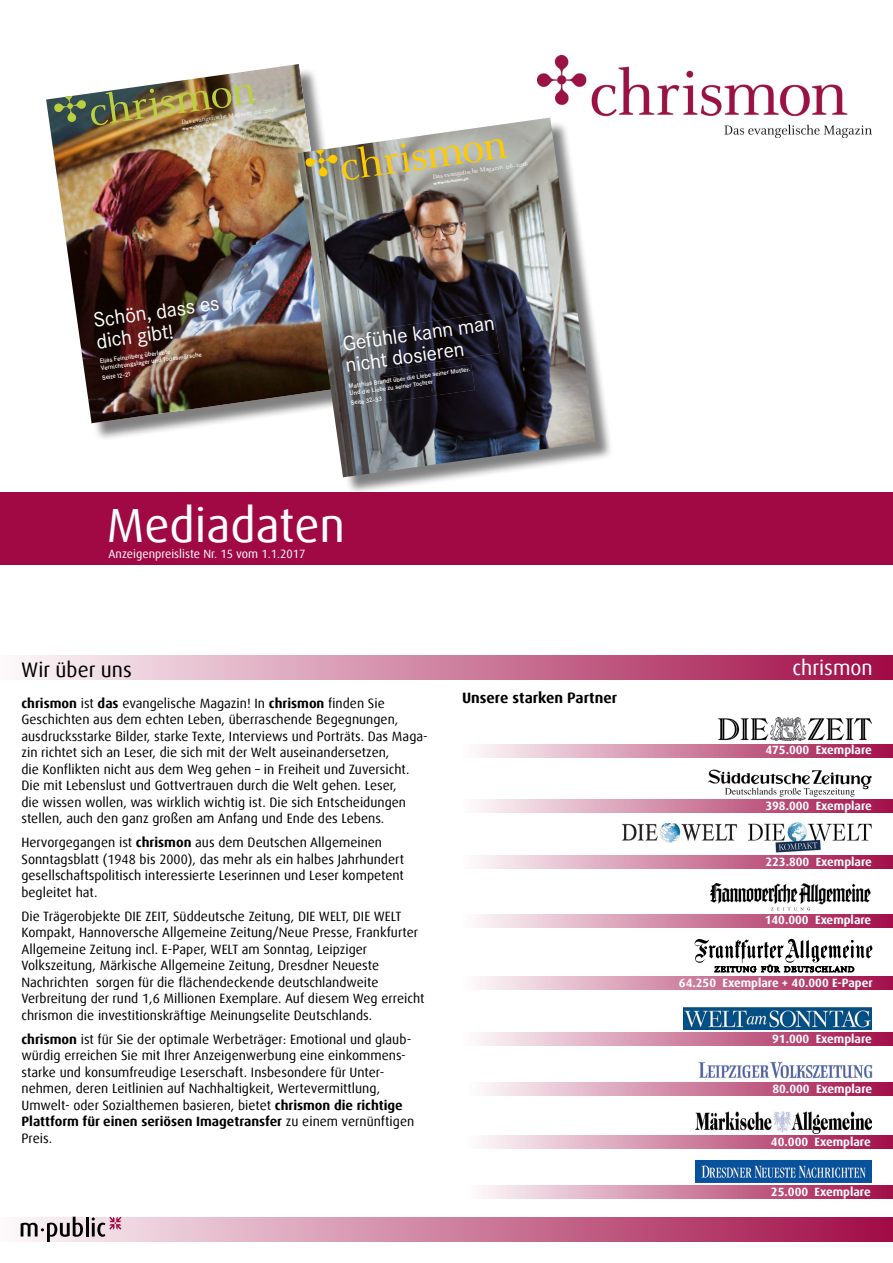
<style>
.page{position:relative;width:893px;height:1263px;background:#fff}
.page>*{position:absolute;margin:0;border:0;box-sizing:border-box;transform-origin:0 0}
.t1{font:48px "Dax Offc";color:#fff}
.t2{font:21.45px/21.5px "Corporate S";color:#fff}
.t3{font:21px "Dax Offc";color:#000}
.t4{font:21px "Dax Offc";color:#fff}
.t5{font:700 15px "Dax Offc";color:#000}
.t6{font:13.5px/16.5px "Dax Offc";color:#000}
.t7{font:700 12px "Dax Offc";color:#fff}
.t8{font:12px "Dax Offc";color:#fff}
.t9{font:6.75px "Celeste OT";color:#fff}
.t10{font:600 6.45px/7.4px "Corporate S";color:#fff}
.t11{font:700 4.5px "Corporate S";color:#fff}
.s1{font-weight:700}
</style>
<div class="page">
<div style="left:0;top:492px;width:893px;height:72px;background:#a00944"></div>
<img style="left:538px;top:55px;width:334px;height:82px">
<div style="left:49px;top:67px;width:314px;height:374px;background:#000;opacity:.5"></div>
<img style="left:46px;top:64px;width:298px;height:360px">
<svg style="left:99px;top:419px;width:33px;height:6px"></svg>
<div style="left:300px;top:121px;width:314px;height:374px;background:#000;opacity:.5"></div>
<img style="left:297px;top:118px;width:299px;height:359px">
<svg style="left:360px;top:473px;width:31px;height:5px"></svg>
<svg style="left:574px;top:445px;width:17px;height:4px"></svg>
<div style="left:0;top:655px;width:893px;height:25px;background:linear-gradient(to right,#fcf9fa,#a00b45)"></div>
<div style="left:0;top:1217px;width:893px;height:24px;background:linear-gradient(to right,#fcf9fa,#a10c46)"></div>
<hr style="left:86px;top:1217px;width:3px;height:19px;background:#000">
<svg style="left:21px;top:1217px;width:62px;height:25px"></svg>
<svg style="left:92px;top:1217px;width:29px;height:20px"></svg>
<img style="left:708px;top:769px;width:164px;height:28px">
<img style="left:719px;top:717px;width:153px;height:23px">
<img style="left:622px;top:824px;width:116px;height:19px">
<svg style="left:478px;top:745px;width:415px;height:13px;background:#ce819f"></svg>
<svg style="left:478px;top:799px;width:415px;height:13px;background:#ce819f"></svg>
<svg style="left:478px;top:855px;width:415px;height:13px;background:#ce819f"></svg>
<svg style="left:484px;top:1082px;width:409px;height:14px;background:#ce819f"></svg>
<svg style="left:695px;top:939px;width:177px;height:33px"></svg>
<svg style="left:479px;top:976px;width:414px;height:13px;background:#ce819f"></svg>
<img style="left:698px;top:1061px;width:175px;height:18px">
<img style="left:683px;top:1007px;width:188px;height:22px">
<svg style="left:478px;top:1032px;width:415px;height:14px;background:#ce819f"></svg>
<img style="left:748px;top:823px;width:124px;height:30px">
<svg style="left:483px;top:1135px;width:410px;height:13px;background:#ce819f"></svg>
<img style="left:696px;top:1112px;width:176px;height:21px">
<svg style="left:483px;top:1185px;width:410px;height:13px;background:#ce819f"></svg>
<img style="left:696px;top:1161px;width:176px;height:21px">
<img style="left:710px;top:883px;width:161px;height:28px">
<svg style="left:478px;top:914px;width:415px;height:13px;background:#ce819f"></svg>
<p class="t9" style="left:181px;top:118px;width:97px;rotate:-8deg">Das evangelische Magazin 04 .2016</p>
<p class="t11" style="left:182px;top:126px;width:37px;rotate:-8deg">www.chrismon.de</p>
<h2 class="t2" style="left:92px;top:310px;width:128px;rotate:-8deg">Schön, dass es dich gibt!</h2>
<p class="t10" style="left:99px;top:358px;width:103px;rotate:-8deg">Elias Feinzilberg überlebte<br>Vernichtungslager und Todesmärsche</p>
<p class="t10" style="left:102px;top:374px;width:30px;rotate:-8deg">Seite 12–21</p>
<p class="t9" style="left:432px;top:173px;width:98px;rotate:-8deg">Das evangelische Magazin 06 . 2016</p>
<p class="t11" style="left:433px;top:181px;width:37px;rotate:-8deg">www.chrismon.de</p>
<h2 class="t2" style="left:341px;top:333px;width:155px;rotate:-8deg">Gefühle kann man nicht dosieren</h2>
<p class="t10" style="left:348px;top:383px;width:124px;rotate:-8deg">Matthias Brandt über die Liebe seiner Mutter.<br>Und die Liebe zu seiner Tochter</p>
<p class="t10" style="left:350px;top:399px;width:33px;rotate:-8deg">Seite 32–33</p>
<h1 class="t1" style="left:107px;top:494px;width:240px">Mediadaten</h1>
<p class="t8" style="left:109px;top:547px;width:199px">Anzeigenpreisliste Nr. 15 vom 1.1.2017</p>
<h3 class="t3" style="left:21px;top:656px;width:112px">Wir über uns</h3>
<h3 class="t4" style="left:792px;top:655px;width:82px">chrismon</h3>
<p class="t6" style="left:21px;top:695px;width:408px"><span class="s1">chrismon</span> ist <span class="s1">das</span> evangelische Magazin! In <span class="s1">chrismon</span> finden Sie Geschichten aus dem echten Leben, überraschende Begegnungen, ausdrucksstarke Bilder, starke Texte, Interviews und Porträts. Das Maga&shy;zin richtet sich an Leser, die sich mit der Welt auseinandersetzen,<br>die Konflikten nicht aus dem Weg gehen – in Freiheit und Zuversicht.<br>Die mit Lebenslust und Gottvertrauen durch die Welt gehen. Leser,<br>die wissen wollen, was wirklich wichtig ist. Die sich Entscheidungen stellen, auch den ganz großen am Anfang und Ende des Lebens.</p>
<p class="t6" style="left:21px;top:834px;width:384px">Hervorgegangen ist <span class="s1">chrismon</span> aus dem Deutschen Allgemeinen Sonntagsblatt (1948 bis 2000), das mehr als ein halbes Jahrhundert gesellschaftspolitisch interessierte Leserinnen und Leser kompetent begleitet hat.</p>
<p class="t6" style="left:21px;top:908px;width:404px">Die Trägerobjekte DIE ZEIT, Süddeutsche Zeitung, DIE WELT, DIE WELT Kompakt, Hannoversche Allgemeine Zeitung/Neue Presse, Frankfurter Allgemeine Zeitung incl. E-Paper, WELT am Sonntag, Leipziger Volkszeitung, Märkische Allgemeine Zeitung, Dresdner Neueste Nachrichten sorgen für die flächendeckende deutschlandweite Verbreitung der rund 1,6 Millionen Exemplare. Auf diesem Weg erreicht chrismon die investitionskräftige Meinungselite Deutschlands.</p>
<p class="t6" style="left:21px;top:1031px;width:394px"><span class="s1">chrismon</span> ist für Sie der optimale Werbeträger: Emotional und glaub&shy;würdig erreichen Sie mit Ihrer Anzeigenwerbung eine einkommens&shy;starke und konsumfreudige Leserschaft. Insbesondere für Unter&shy;nehmen, deren Leitlinien auf Nachhaltigkeit, Wertevermittlung, Umwelt- oder Sozialthemen basieren, bietet <span class="s1">chrismon die richtige Plattform für einen seriösen Imagetransfer</span> zu einem vernünftigen Preis.</p>
<p class="t5" style="left:462px;top:688px;width:157px">Unsere starken Partner</p>
<p class="t7" style="left:765px;top:742px;width:108px">475.000 Exemplare</p>
<p class="t7" style="left:765px;top:798px;width:108px">398.000 Exemplare</p>
<p class="t7" style="left:765px;top:854px;width:108px">223.800 Exemplare</p>
<p class="t7" style="left:765px;top:912px;width:108px">140.000 Exemplare</p>
<p class="t7" style="left:679px;top:975px;width:195px">64.250 Exemplare + 40.000 E-Paper</p>
<p class="t7" style="left:772px;top:1031px;width:101px">91.000 Exemplare</p>
<p class="t7" style="left:772px;top:1081px;width:101px">80.000 Exemplare</p>
<p class="t7" style="left:771px;top:1134px;width:101px">40.000 Exemplare</p>
<p class="t7" style="left:771px;top:1184px;width:101px">25.000 Exemplare</p>
</div>
